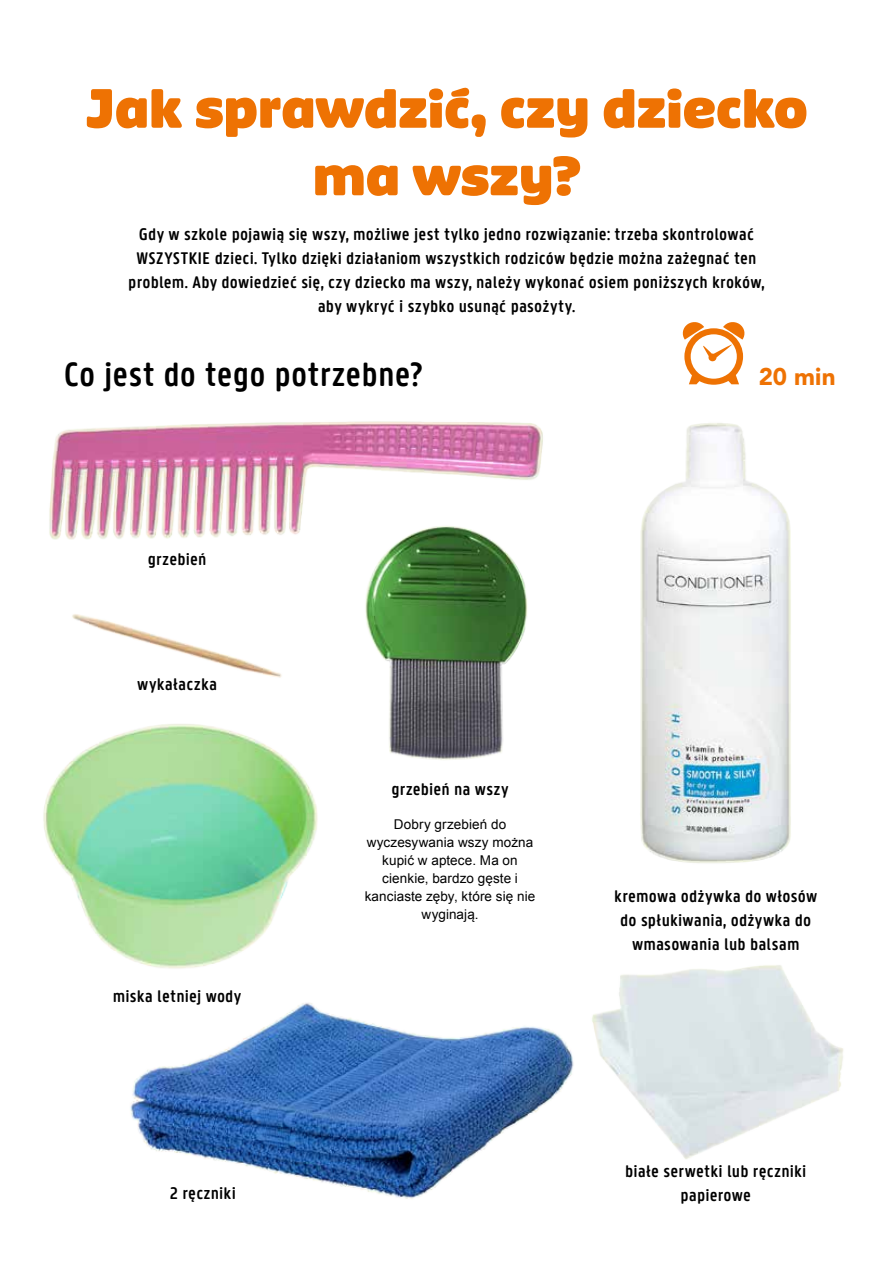
<style>
.page{position:relative;width:893px;height:1263px;background:#fff}
.page>*{position:absolute;margin:0;border:0;box-sizing:border-box;transform-origin:0 0}
.t1{font:52.5px/67.5px "Pinup";color:#ee7203;text-align:center}
.t2{font:36px "Panno Rounded POS";letter-spacing:.005em;color:#000}
.t3{font:900 24px "Avenir";color:#ee7203}
.t4{font:18px/24px "Panno Rounded POS";letter-spacing:.01em;color:#000;text-align:center}
.t5{font:13.5px/18px "Arial";letter-spacing:.005em;color:#000;text-align:center}
</style>
<div class="page">
<img style="left:49px;top:421px;width:494px;height:119px">
<img style="left:333px;top:513px;width:210px;height:247px">
<img style="left:640px;top:423px;width:151px;height:440px">
<img style="left:72px;top:614px;width:210px;height:64px">
<img style="left:130px;top:1003px;width:438px;height:196px">
<img style="left:568px;top:965px;width:275px;height:194px">
<img style="left:43px;top:724px;width:275px;height:245px">
<svg style="left:682px;top:322px;width:63px;height:63px"></svg>
<h1 class="t1" style="left:85px;top:76px;width:724px">Jak sprawdzić, czy dziecko ma wszy?</h1>
<p class="t4" style="left:128px;top:222px;width:638px">Gdy w szkole pojawią się wszy, możliwe jest tylko jedno rozwiązanie: trzeba skontrolować WSZYSTKIE dzieci. Tylko dzięki działaniom wszystkich rodziców będzie można zażegnać ten problem. Aby dowiedzieć się, czy dziecko ma wszy, należy wykonać osiem poniższych kroków, aby wykryć i szybko usunąć pasożyty.</p>
<h2 class="t2" style="left:64px;top:355px;width:360px">Co jest do tego potrzebne?</h2>
<p class="t4" style="left:148px;top:547px;width:60px">grzebień</p>
<p class="t4" style="left:137px;top:672px;width:81px">wykałaczka</p>
<p class="t4" style="left:113px;top:984px;width:130px">miska letniej wody</p>
<p class="t4" style="left:170px;top:1181px;width:68px">2 ręczniki</p>
<p class="t4" style="left:391px;top:777px;width:119px">grzebień na wszy</p>
<p class="t5" style="left:365px;top:815px;width:172px">Dobry grzebień do wyczesywania wszy można kupić w aptece. Ma on cienkie, bardzo gęste i kanciaste zęby, które się nie wyginają.</p>
<h3 class="t3" style="left:759px;top:362px;width:78px">20 min</h3>
<p class="t4" style="left:614px;top:883px;width:205px">kremowa odżywka do włosów do spłukiwania, odżywka do wmasowania lub balsam</p>
<p class="t4" style="left:625px;top:1159px;width:183px">białe serwetki lub ręczniki papierowe</p>
</div>
